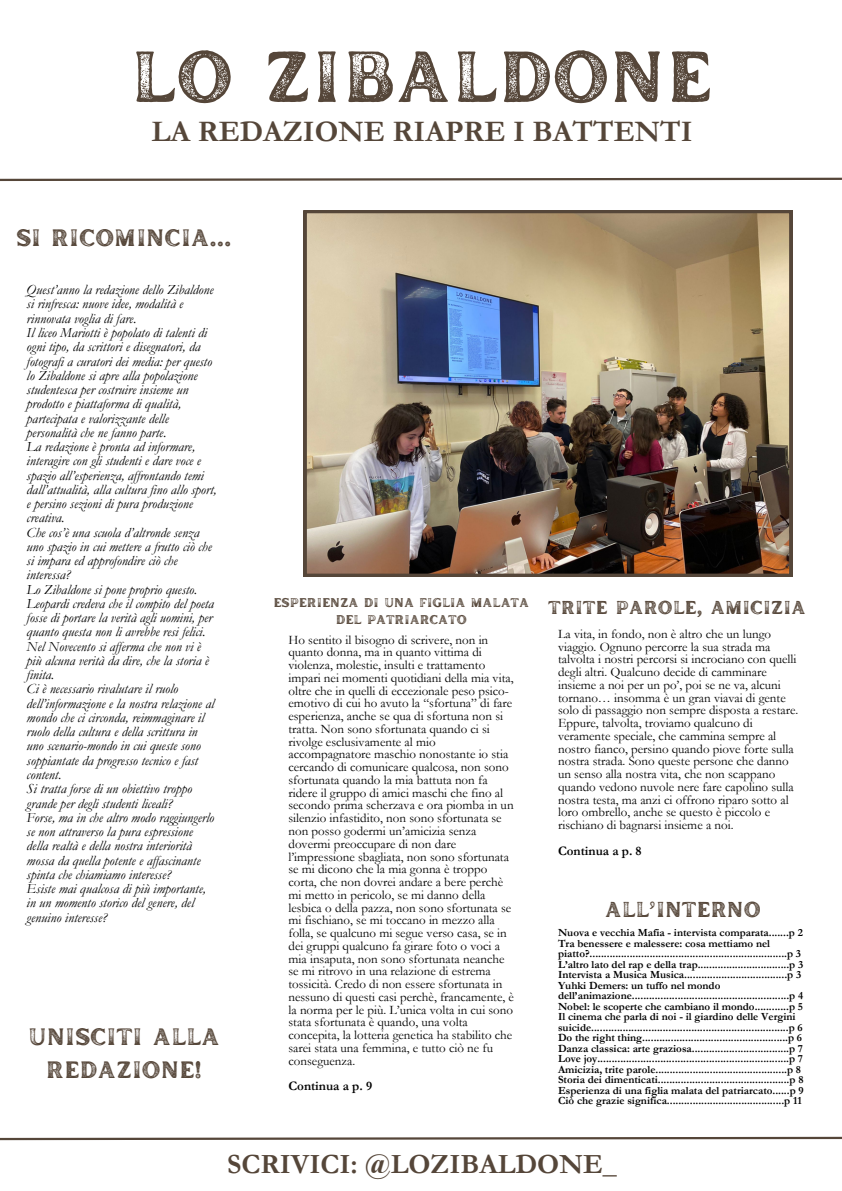
<style>
.page{position:relative;width:842px;height:1191px;background:#fff}
.page>*{position:absolute;margin:0;border:0;box-sizing:border-box;transform-origin:0 0}
.t1{font:72.1px "Inlander Texture";color:#554639}
.t2{font:700 30px "Garamond";color:#554639}
.t3{font:700 28px "Garamond";color:#554639}
.t4{font:23.7px/33px "Inlander Texture";color:#554639;text-align:center}
.t5{font:21.6px "Inlander Texture";color:#554639}
.t6{font:18.7px "Inlander Texture";color:#554639}
.t7{font:italic 14px/14.2px "Garamond";color:#000}
.t8{font:13px/12.8px "Garamond";color:#000}
.t9{font:700 13px "Garamond";color:#000}
.t10{font:12.7px/17.2px "Inlander Texture";color:#554639;text-align:center}
.t11{font:700 11px/10.5px "Garamond";color:#000}
</style>
<div class="page">
<svg style="left:0;top:177px;width:842px;height:4px"></svg>
<svg style="left:0;top:1136px;width:842px;height:5px"></svg>
<img style="left:304px;top:210px;width:488px;height:366px">
<h3 class="t1" style="left:130px;top:25px;width:583px">LO ZIBALDONE</h3>
<h2 class="t2" style="left:152px;top:115px;width:543px">LA REDAZIONE RIAPRE I BATTENTI</h2>
<h4 class="t4" style="left:16px;top:220px;width:217px">SI RICOMINCIA...</h4>
<h3 class="t7" style="left:27px;top:283px;width:188px">Quest’anno la redazione dello Zibaldone si rinfresca: nuove idee, modalità e rinnovata voglia di fare.</h3>
<p class="t7" style="left:27px;top:325px;width:187px">Il liceo Mariotti è popolato di talenti di ogni tipo, da scrittori e disegnatori, da fotografi a curatori dei media: per questo lo Zibaldone si apre alla popolazione studentesca per costruire insieme un prodotto e piattaforma di qualità, partecipata e valorizzante delle personalità che ne fanno parte.</p>
<p class="t7" style="left:27px;top:439px;width:179px">La redazione è pronta ad informare, interagire con gli studenti e dare voce e spazio all’esperienza, af rontando temi</p>
<p class="t7" style="left:27px;top:482px;width:192px">dall’attualità, alla cultura fino allo sport, e persino sezioni di pura produzione creativa.</p>
<p class="t7" style="left:27px;top:525px;width:187px">Che cos’è una scuola d’altronde senza uno spazio in cui mettere a frutto ciò che si impara ed approfondire ciò che interessa?</p>
<p class="t7" style="left:27px;top:582px;width:172px">Lo Zibaldone si pone proprio questo.</p>
<p class="t7" style="left:27px;top:596px;width:189px">Leopardi credeva che il compito del poeta fosse di portare la verità agli uomini, per quanto questa non li avrebbe resi felici.<br>Nel Novecento si af erma che non vi è più alcuna verità da dire, che la storia è finita.</p>
<p class="t7" style="left:27px;top:682px;width:189px">Ci è necessario rivalutare il ruolo dell’informazione e la nostra relazione al mondo che ci circonda, reimmaginare il ruolo della cultura e della scrittura in uno scenario-mondo in cui queste sono soppiantate da progresso tecnico e fast content.</p>
<p class="t7" style="left:27px;top:781px;width:167px">Si tratta forse di un obiettivo troppo grande per degli studenti liceali?</p>
<p class="t7" style="left:27px;top:810px;width:189px">Forse, ma in che altro modo raggiungerlo se non attraverso la pura espressione della realtà e della nostra interiorità mossa da quella potente e af ascinante spinta che chiamiamo interesse?</p>
<p class="t7" style="left:27px;top:881px;width:181px">Esiste mai qualcosa di più importante, in un momento storico del genere, del genuino interesse?</p>
<p class="t4" style="left:28px;top:1018px;width:194px">UNISCITI ALLA<br>REDAZIONE!</p>
<h2 class="t10" style="left:273px;top:593px;width:257px">ESPERIENZA DI UNA FIGLIA MALATA<br>DEL PATRIARCATO</h2>
<p class="t8" style="left:288px;top:633px;width:227px">Ho sentito il bisogno di scrivere, non in quanto donna, ma in quanto vittima di violenza, molestie, insulti e trattamento impari nei momenti quotidiani della mia vita, oltre che in quelli di eccezionale peso psico&shy;emotivo di cui ho avuto la “sfortuna” di fare esperienza, anche se qua di sfortuna non si tratta. Non sono sfortunata quando ci si rivolge esclusivamente al mio accompagnatore maschio nonostante io stia cercando di comunicare qualcosa, non sono sfortunata quando la mia battuta non fa ridere il gruppo di amici maschi che fino al secondo prima scherzava e ora piomba in un silenzio infastidito, non sono sfortunata se non posso godermi un’amicizia senza dovermi preoccupare di non dare l’impressione sbagliata, non sono sfortunata se mi dicono che la mia gonna è troppo corta, che non dovrei andare a bere perchè mi metto in pericolo, se mi danno della lesbica o della pazza, non sono sfortunata se mi fischiano, se mi toccano in mezzo alla folla, se qualcuno mi segue verso casa, se in dei gruppi qualcuno fa girare foto o voci a mia insaputa, non sono sfortunata neanche se mi ritrovo in una relazione di estrema tossicità. Credo di non essere sfortunata in nessuno di questi casi perchè, francamente, è la norma per le più. L’unica volta in cui sono stata sfortunata è quando, una volta concepita, la lotteria genetica ha stabilito che sarei stata una femmina, e tutto ciò ne fu conseguenza.</p>
<h6 class="t9" style="left:288px;top:1078px;width:85px">Continua a p. 9</h6>
<h6 class="t6" style="left:548px;top:594px;width:259px">TRITE PAROLE, AMICIZIA</h6>
<h5 class="t8" style="left:558px;top:627px;width:242px">La vita, in fondo, non è altro che un lungo viaggio. Ognuno percorre la sua strada ma talvolta i nostri percorsi si incrociano con quelli degli altri. Qualcuno decide di camminare insieme a noi per un po’, poi se ne va, alcuni tornano… insomma è un gran viavai di gente solo di passaggio non sempre disposta a restare.<br>Eppure, talvolta, troviamo qualcuno di veramente speciale, che cammina sempre al nostro fianco, persino quando piove forte sulla nostra strada. Sono queste persone che danno un senso alla nostra vita, che non scappano quando vedono nuvole nere fare capolino sulla nostra testa, ma anzi ci offrono riparo sotto al loro ombrello, anche se questo è piccolo e rischiano di bagnarsi insieme a noi.</h5>
<p class="t9" style="left:558px;top:843px;width:85px">Continua a p. 8</p>
<h3 class="t5" style="left:605px;top:893px;width:157px">ALL’INTERNO</h3>
<p class="t11" style="left:558px;top:927px;width:246px">Nuova e vecchia Mafia - intervista comparata.......p 2</p>
<p class="t11" style="left:558px;top:938px;width:244px">Tra benessere e malessere: cosa mettiamo nel piatto?.....................................................................p 3</p>
<p class="t11" style="left:558px;top:959px;width:247px">L’altro lato del rap e della trap................................p 3</p>
<p class="t11" style="left:558px;top:969px;width:245px">Intervista a Musica Musica....................................p 3</p>
<p class="t11" style="left:558px;top:980px;width:247px">Yuhki Demers: un tuffo nel mondo dell’animazione.......................................................p 4</p>
<p class="t11" style="left:558px;top:1001px;width:246px">Nobel: le scoperte che cambiano il mondo............p 5</p>
<p class="t11" style="left:558px;top:1011px;width:246px">Il cinema che parla di noi - il giardino delle Vergini suicide.....................................................................p 6</p>
<p class="t11" style="left:558px;top:1032px;width:246px">Do the right thing...................................................p 6</p>
<p class="t11" style="left:558px;top:1043px;width:247px">Danza classica: arte graziosa..................................p 7</p>
<p class="t11" style="left:558px;top:1053px;width:247px">Love joy...................................................................p 7</p>
<p class="t11" style="left:558px;top:1064px;width:244px">Amicizia, trite parole..............................................p 8</p>
<p class="t11" style="left:558px;top:1074px;width:247px">Storia dei dimenticati..............................................p 8</p>
<p class="t11" style="left:558px;top:1085px;width:247px">Esperienza di una figlia malata del patriarcato......p 9</p>
<p class="t11" style="left:558px;top:1095px;width:245px">Ciò che grazie significa.........................................p 11</p>
<p class="t3" style="left:227px;top:1148px;width:391px">SCRIVICI: @LOZIBALDONE_</p>
</div>
